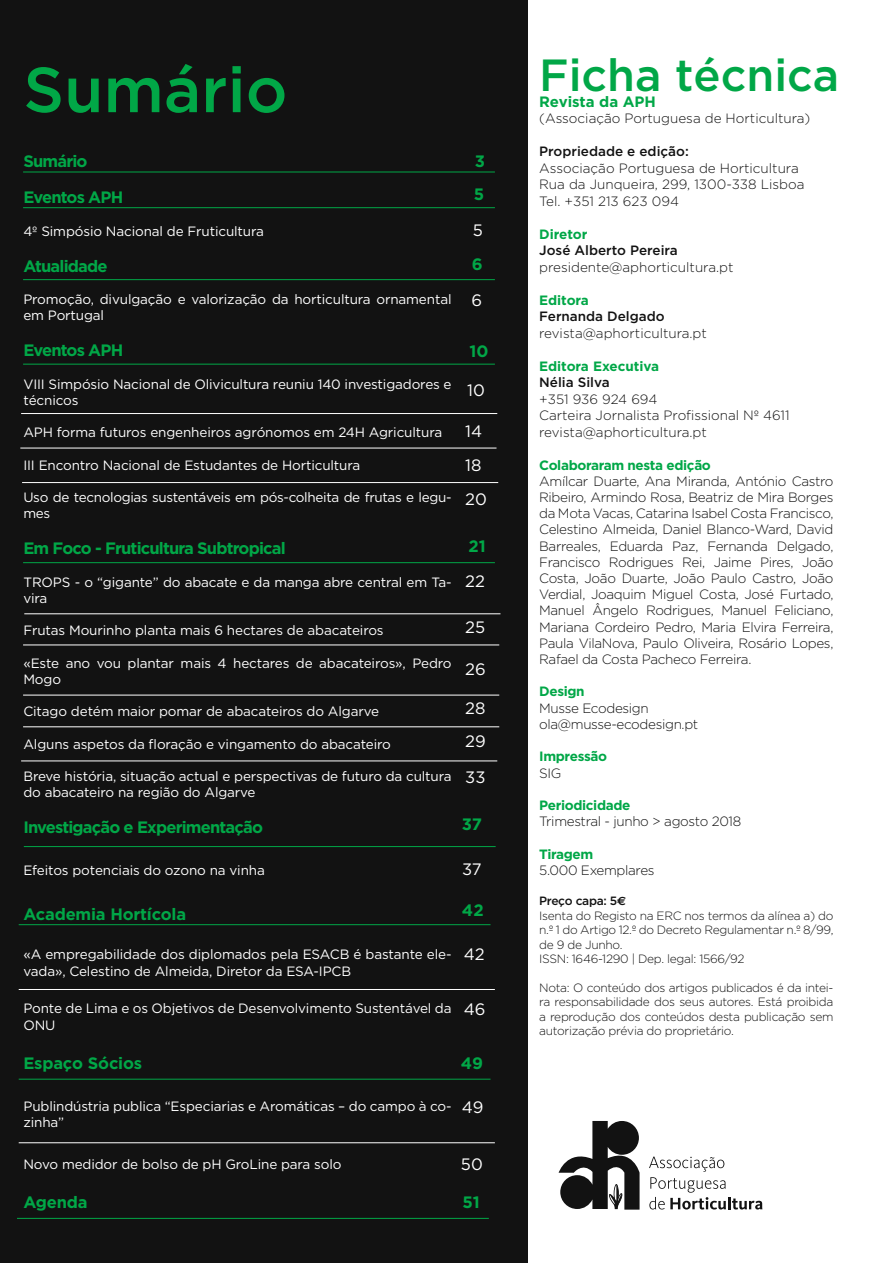
<style>
.page{position:relative;width:893px;height:1263px;background:#fff}
.page>*{position:absolute;margin:0;border:0;box-sizing:border-box;transform-origin:0 0}
.t1{font:500 63.6px "Gotham HTF";color:#01a747}
.t2{font:500 45px "Gotham HTF";color:#01a747}
.t3{font:700 16.5px/36px "Gotham HTF";letter-spacing:-.05em;color:#01a747}
.t4{font:16.5px "Gotham HTF";color:#fff}
.t5{font:700 16.5px "Gotham HTF";letter-spacing:-.01em;color:#01a747}
.t6{font:700 15px "Gotham HTF";color:#01a747}
.t7{font:13.5px/16.2px "Gotham HTF";letter-spacing:-.01em;color:#fff}
.t8{font:300 13.5px/16.2px "Gotham HTF";color:#121212}
.t9{font:300 13.5px/16.2px "Gotham HTF";letter-spacing:-.025em;color:#121212}
.t10{font:500 13.5px "Gotham HTF";color:#121212}
.t11{font:700 13.5px "Gotham HTF";letter-spacing:-.025em;color:#01a747}
.t12{font:700 13.5px "Gotham HTF";color:#01a747}
.t13{font:700 13.5px "Gotham HTF";letter-spacing:-.005em;color:#01a747}
.t14{font:300 12px/14.4px "Gotham HTF";letter-spacing:-.025em;color:#121212}
.s1{font-weight:500}
.s2{font-family:"Euro Sans";font-weight:700}
</style>
<div class="page">
<div style="left:0;top:0;width:527px;height:1263px;background:#121212"></div>
<svg style="left:649px;top:1156px;width:113px;height:53px"></svg>
<svg style="left:559px;top:1121px;width:81px;height:88px"></svg>
<hr style="left:23px;top:172px;width:472px;height:1px;background:#01a747">
<hr style="left:19px;top:989px;width:476px;height:1px;background:#fff">
<hr style="left:23px;top:645px;width:476px;height:1px;background:#fff">
<hr style="left:23px;top:207px;width:472px;height:1px;background:#01a747">
<hr style="left:19px;top:924px;width:471px;height:1px;background:#01a747">
<hr style="left:21px;top:761px;width:476px;height:1px;background:#fff">
<hr style="left:24px;top:613px;width:476px;height:1px;background:#fff">
<hr style="left:19px;top:1079px;width:471px;height:1px;background:#01a747">
<hr style="left:21px;top:413px;width:476px;height:1px;background:#fff">
<hr style="left:20px;top:448px;width:476px;height:1px;background:#fff">
<hr style="left:23px;top:695px;width:476px;height:1px;background:#fff">
<hr style="left:23px;top:726px;width:476px;height:1px;background:#fff">
<hr style="left:22px;top:482px;width:476px;height:1px;background:#fff">
<hr style="left:24px;top:846px;width:472px;height:1px;background:#01a747">
<hr style="left:23px;top:279px;width:472px;height:1px;background:#01a747">
<hr style="left:23px;top:364px;width:472px;height:1px;background:#01a747">
<hr style="left:23px;top:562px;width:472px;height:1px;background:#01a747">
<hr style="left:19px;top:1142px;width:476px;height:1px;background:#fff">
<hr style="left:17px;top:1218px;width:472px;height:1px;background:#01a747">
<h1 class="t1" style="left:23px;top:54px;width:266px">Sumário</h1>
<p class="t3" style="left:23px;top:143px;width:101px">Sumário<br>Eventos APH</p>
<p class="t7" style="left:23px;top:223px;width:242px">4º Simpósio Nacional de Fruticultura</p>
<p class="t3" style="left:23px;top:247px;width:86px">Atualidade</p>
<p class="t7" style="left:23px;top:291px;width:430px">Promoção, divulgação e valorização da horticultura ornamental em Portugal</p>
<p class="t3" style="left:23px;top:332px;width:101px">Eventos APH</p>
<p class="t7" style="left:23px;top:376px;width:430px">VIII Simpósio Nacional de Olivicultura reuniu 140 investigadores e técnicos</p>
<p class="t7" style="left:23px;top:424px;width:420px">APH forma futuros engenheiros agrónomos em 24H Agricultura</p>
<p class="t7" style="left:23px;top:457px;width:338px">III Encontro Nacional de Estudantes de Horticultura</p>
<p class="t7" style="left:23px;top:489px;width:430px">Uso de tecnologias sustentáveis em pós-colheita de frutas e legu&shy;mes</p>
<p class="t3" style="left:23px;top:530px;width:264px">Em Foco - Fruticultura Subtropical</p>
<p class="t7" style="left:23px;top:574px;width:430px">TROPS - o “gigante” do abacate e da manga abre central em Ta&shy;vira</p>
<p class="t7" style="left:23px;top:622px;width:362px">Frutas Mourinho planta mais 6 hectares de abacateiros</p>
<p class="t7" style="left:23px;top:655px;width:430px">«Este ano vou plantar mais 4 hectares de abacateiros», Pedro<br>Mogo</p>
<p class="t7" style="left:23px;top:703px;width:357px">Citago detém maior pomar de abacateiros do Algarve</p>
<p class="t7" style="left:23px;top:736px;width:369px">Alguns aspetos da floração e vingamento do abacateiro</p>
<p class="t7" style="left:23px;top:768px;width:430px">Breve história, situação actual e perspectivas de futuro da cultura do abacateiro na região do Algarve</p>
<p class="t3" style="left:23px;top:809px;width:241px">Investigação e Experimentação</p>
<p class="t7" style="left:23px;top:862px;width:243px">Efeitos potenciais do ozono na vinha</p>
<p class="t5" style="left:23px;top:905px;width:164px">Academia Hortícola</p>
<p class="t7" style="left:23px;top:946px;width:430px">«A empregabilidade dos diplomados pela ESACB é bastante ele&shy;vada», Celestino de Almeida, Diretor da ESA-IPCB</p>
<p class="t7" style="left:23px;top:1000px;width:430px">Ponte de Lima e os Objetivos de Desenvolvimento Sustentável da<br>ONU</p>
<p class="t5" style="left:23px;top:1053px;width:120px">Espaço Sócios</p>
<p class="t7" style="left:23px;top:1097px;width:430px">Publindústria publica “Especiarias e Aromáticas – do campo à co&shy;zinha”</p>
<p class="t7" style="left:23px;top:1156px;width:320px">Novo medidor de bolso de pH GroLine para solo</p>
<p class="t3" style="left:23px;top:1184px;width:66px">Agenda</p>
<p class="t3" style="left:474px;top:144px;width:13px;line-height:33px">3<br>5</p>
<p class="t4" style="left:473px;top:221px;width:12px">5</p>
<p class="t3" style="left:472px;top:246px;width:12px">6</p>
<p class="t4" style="left:472px;top:291px;width:12px">6</p>
<p class="t3" style="left:470px;top:332px;width:21px">10</p>
<p class="t4" style="left:467px;top:381px;width:19px">10</p>
<p class="t4" style="left:465px;top:422px;width:18px">14</p>
<p class="t4" style="left:465px;top:456px;width:18px">18</p>
<p class="t4" style="left:465px;top:490px;width:23px">20</p>
<p class="t3" style="left:469px;top:528px;width:19px">21</p>
<p class="t4" style="left:465px;top:572px;width:21px">22</p>
<p class="t4" style="left:465px;top:618px;width:21px">25</p>
<p class="t4" style="left:465px;top:660px;width:22px">26</p>
<p class="t4" style="left:465px;top:699px;width:22px">28</p>
<p class="t4" style="left:465px;top:732px;width:22px">29</p>
<p class="t4" style="left:465px;top:768px;width:22px">33</p>
<p class="t3" style="left:462px;top:805px;width:22px">37</p>
<p class="t4" style="left:462px;top:860px;width:21px">37</p>
<p class="t3" style="left:462px;top:892px;width:23px">42</p>
<p class="t4" style="left:464px;top:945px;width:22px">42</p>
<p class="t4" style="left:464px;top:1000px;width:23px">46</p>
<p class="t3" style="left:461px;top:1044px;width:24px">49</p>
<p class="t4" style="left:462px;top:1097px;width:23px">49</p>
<p class="t4" style="left:461px;top:1154px;width:23px">50</p>
<p class="t3" style="left:462px;top:1184px;width:19px">51</p>
<h2 class="t2" style="left:539px;top:49px;width:302px">Ficha técnica</h2>
<p class="t6" style="left:539px;top:93px;width:118px">Revista da APH</p>
<p class="t8" style="left:539px;top:110px;width:273px">(Associação Portuguesa de Horticultura)</p>
<p class="t10" style="left:539px;top:144px;width:151px">Propriedade e edição:</p>
<p class="t8" style="left:539px;top:160px;width:267px">Associação Portuguesa de Horticultura<br>Rua da Junqueira, 299, 1300-338 Lisboa<br>Tel. +351 213 623 094</p>
<p class="t12" style="left:539px;top:226px;width:50px">Diretor</p>
<p class="t10" style="left:539px;top:243px;width:140px">José Alberto Pereira</p>
<p class="t8" style="left:539px;top:259px;width:196px">presidente@aphorticultura.pt</p>
<p class="t13" style="left:539px;top:292px;width:51px">Editora</p>
<p class="t10" style="left:539px;top:309px;width:127px">Fernanda Delgado</p>
<p class="t8" style="left:539px;top:325px;width:169px">revista@aphorticultura.pt</p>
<p class="t12" style="left:539px;top:358px;width:122px">Editora Executiva</p>
<p class="t10" style="left:539px;top:375px;width:72px">Nélia Silva</p>
<p class="t8" style="left:539px;top:391px;width:252px">+351 936 924 694<br>Carteira Jornalista Profissional Nº 4611 revista@aphorticultura.pt</p>
<p class="t11" style="left:539px;top:457px;width:173px">Colaboraram nesta edição</p>
<p class="t8" style="left:539px;top:473px;width:296px;text-align:justify">Amílcar Duarte, Ana Miranda, António Castro Ribeiro, Armindo Rosa, Beatriz de Mira Borges da Mota Vacas, Catarina Isabel Costa Francisco, Celestino Almeida, Daniel Blanco-Ward, David Barreales, Eduarda Paz, Fernanda Delgado, Francisco Rodrigues Rei, Jaime Pires, João Costa, João Duarte, João Paulo Castro, João Verdial, Joaquim Miguel Costa, José Furtado, Manuel Ângelo Rodrigues, Manuel Feliciano, Mariana Cordeiro Pedro, Maria Elvira Ferreira, Paula VilaNova, Paulo Oliveira, Rosário Lopes, Rafael da Costa Pacheco Ferreira.</p>
<p class="t11" style="left:539px;top:684px;width:47px">Design</p>
<p class="t9" style="left:539px;top:700px;width:161px">Musse Ecodesign ola@musse-ecodesign.pt</p>
<p class="t11" style="left:539px;top:749px;width:69px">Impressão</p>
<p class="t8" style="left:539px;top:764px;width:24px">SIG</p>
<p class="t11" style="left:539px;top:797px;width:93px">Periodicidade</p>
<p class="t9" style="left:539px;top:813px;width:204px">Trimestral - junho &gt; agosto 2018</p>
<p class="t11" style="left:539px;top:846px;width:56px">Tiragem</p>
<p class="t9" style="left:539px;top:862px;width:117px">5.000 Exemplares</p>
<p class="t14" style="left:539px;top:894px;width:296px"><span class="s1">Preço capa: 5</span><span class="s2">€<br></span>Isenta do Registo na ERC nos termos da alínea a) do n.º 1 do Artigo 12.º do Decreto Regulamentar n.º 8/99, de 9 de Junho.<br>ISSN: 1646-1290 | Dep. legal: 1566/92</p>
<p class="t14" style="left:539px;top:980px;width:296px;text-align:justify">Nota: O conteúdo dos artigos publicados é da intei&shy;ra responsabilidade dos seus autores. Está proibida a reprodução dos conteúdos desta publicação sem autorização prévia do proprietário.</p>
</div>
